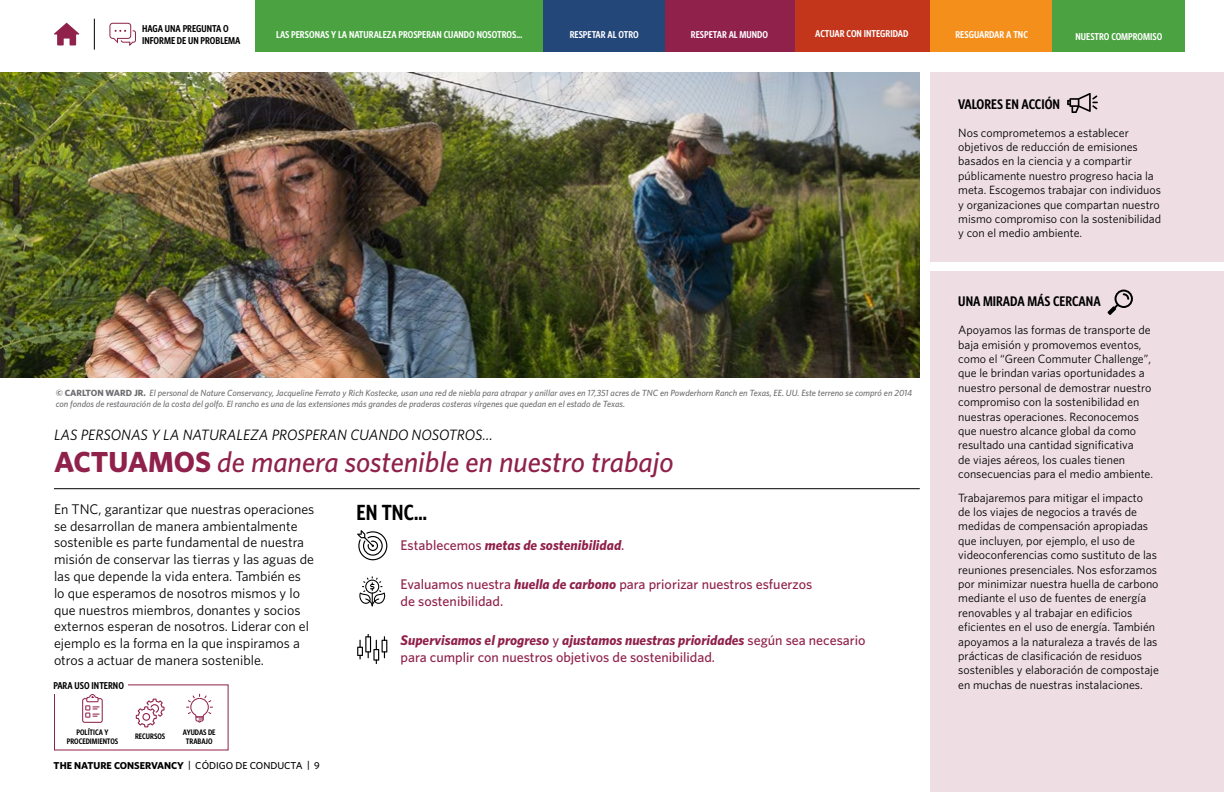
<style>
.page{position:relative;width:1224px;height:792px;background:#fff}
.page>*{position:absolute;margin:0;border:0;box-sizing:border-box;transform-origin:0 0}
.t1{font:italic 500 29px "Whitney";color:#8f214a}
.t2{font:600 22px "Whitney Condensed";color:#000}
.t3{font:italic 15px "Whitney";color:#000}
.t4{font:14px/16.8px "Whitney";color:#000}
.t5{font:500 14px/16.8px "Whitney";color:#8f214a}
.t6{font:italic 700 14px "Whitney";color:#8f214a}
.t7{font:600 14px "Whitney Condensed";color:#000}
.t8{font:12px/14.4px "Whitney";color:#000}
.t9{font:600 10px "Whitney Condensed";color:#fff}
.t10{font:600 10px/12px "Whitney Condensed";color:#000}
.t11{font:700 10px "Whitney";color:#000}
.t12{font:italic 500 9px/10.8px "Whitney";color:#6d6e71}
.t13{font:600 8px/9.6px "Whitney Condensed";color:#000;text-align:center}
.s1{font-weight:700;font-style:normal}
.s2{font-weight:500;font-style:normal}
.s3{font-weight:700;font-style:italic}
.s4{font-weight:500}
</style>
<div class="page">
<img style="left:0;top:72px;width:920px;height:306px">
<hr style="left:54px;top:488px;width:866px;height:1px;background:#000">
<svg style="left:357px;top:530px;width:30px;height:30px"></svg>
<svg style="left:359px;top:576px;width:27px;height:31px"></svg>
<svg style="left:357px;top:634px;width:30px;height:30px"></svg>
<hr style="left:94px;top:19px;width:1px;height:31px;background:#000">
<div style="left:931px;top:72px;width:293px;height:720px;background:#eedee4"></div>
<div style="left:923px;top:262px;width:301px;height:9px;background:#fff"></div>
<svg style="left:1107px;top:290px;width:26px;height:25px"></svg>
<svg style="left:54px;top:23px;width:25px;height:22px"></svg>
<div style="left:255px;top:0;width:289px;height:51px;background:#4aa340"></div>
<div style="left:544px;top:0;width:121px;height:51px;background:#24477a"></div>
<div style="left:665px;top:0;width:130px;height:51px;background:#8f214a"></div>
<div style="left:795px;top:0;width:136px;height:51px;background:#c4361c"></div>
<div style="left:931px;top:0;width:122px;height:51px;background:#f58f1c"></div>
<div style="left:1053px;top:0;width:132px;height:51px;background:#4aa340"></div>
<svg style="left:1067px;top:93px;width:31px;height:20px"></svg>
<svg style="left:82px;top:694px;width:21px;height:29px"></svg>
<svg style="left:186px;top:694px;width:27px;height:29px"></svg>
<svg style="left:136px;top:699px;width:29px;height:28px"></svg>
<svg style="left:109px;top:22px;width:27px;height:24px"></svg>
<p class="t10" style="left:142px;top:22px;width:100px">HAGA UNA PREGUNTA O<br>INFORME DE UN PROBLEMA</p>
<p class="t9" style="left:276px;top:29px;width:247px">LAS PERSONAS Y LA NATURALEZA PROSPERAN CUANDO NOSOTROS…</p>
<p class="t9" style="left:570px;top:28px;width:71px">RESPETAR AL OTRO</p>
<p class="t9" style="left:691px;top:29px;width:79px">RESPETAR AL MUNDO</p>
<p class="t9" style="left:815px;top:28px;width:95px">ACTUAR CON INTEGRIDAD</p>
<p class="t9" style="left:955px;top:29px;width:74px">RESGUARDAR A TNC</p>
<p class="t9" style="left:1076px;top:31px;width:88px">NUESTRO COMPROMISO</p>
<p class="t7" style="left:958px;top:96px;width:103px">VALORES EN ACCIÓN</p>
<p class="t8" style="left:958px;top:125px;width:204px">Nos comprometemos a establecer objetivos de reducción de emisiones basados en la ciencia y a compartir públicamente nuestro progreso hacia la meta. Escogemos trabajar con individuos y organizaciones que compartan nuestro mismo compromiso con la sostenibilidad y con el medio ambiente.</p>
<p class="t12" style="left:56px;top:387px;width:858px"><span class="s1">© CARLTON WARD JR.</span> El personal de Nature Conservancy, Jacqueline Ferrato y Rich Kostecke, usan una red de niebla para atrapar y anillar aves en 17,351 acres de TNC en Powderhorn Ranch en Texas, EE. UU. Este terreno se compró en 2014 con fondos de restauración de la costa del golfo. El rancho es una de las extensiones más grandes de praderas costeras vírgenes que quedan en el estado de Texas.</p>
<p class="t3" style="left:54px;top:426px;width:440px">LAS PERSONAS Y LA NATURALEZA PROSPERAN CUANDO NOSOTROS…</p>
<h1 class="t1" style="left:54px;top:445px;width:621px"><span class="s1">ACTUAMOS</span> de manera sostenible en nuestro trabajo</h1>
<p class="t4" style="left:54px;top:500px;width:262px">En TNC, garantizar que nuestras operaciones se desarrollan de manera ambientalmente sostenible es parte fundamental de nuestra misión de conservar las tierras y las aguas de las que depende la vida entera. También es lo que esperamos de nosotros mismos y lo que nuestros miembros, donantes y socios externos esperan de nosotros. Liderar con el ejemplo es la forma en la que inspiramos a otros a actuar de manera sostenible.</p>
<h2 class="t2" style="left:357px;top:499px;width:72px">EN TNC…</h2>
<p class="t6" style="left:401px;top:537px;width:225px"><span class="s2">Establecemos</span> metas de sostenibilidad<span class="s2">.</span></p>
<p class="t5" style="left:401px;top:576px;width:413px">Evaluamos nuestra <span class="s3">huella de carbono</span> para priorizar nuestros esfuerzos de sostenibilidad.</p>
<p class="t5" style="left:401px;top:632px;width:467px"><span class="s3">Supervisamos el progreso</span> y <span class="s3">ajustamos nuestras prioridades</span> según sea necesario para cumplir con nuestros objetivos de sostenibilidad.</p>
<p class="t10" style="left:53px;top:679px;width:72px">PARA USO INTERNO</p>
<p class="t13" style="left:67px;top:727px;width:53px">POLÍTICA Y<br>PROCEDIMIENTOS</p>
<p class="t13" style="left:183px;top:727px;width:34px">AYUDAS DE<br>TRABAJO</p>
<p class="t13" style="left:135px;top:732px;width:32px">RECURSOS</p>
<p class="t11" style="left:54px;top:760px;width:268px">THE NATURE CONSERVANCY <span class="s4">| CÓDIGO DE CONDUCTA | 9</span></p>
<p class="t7" style="left:958px;top:293px;width:144px">UNA MIRADA MÁS CERCANA</p>
<p class="t8" style="left:958px;top:323px;width:196px">Apoyamos las formas de transporte de baja emisión y promovemos eventos, como el “Green Commuter Challenge”, que le brindan varias oportunidades a nuestro personal de demostrar nuestro compromiso con la sostenibilidad en nuestras operaciones. Reconocemos que nuestro alcance global da como resultado una cantidad significativa<br>de viajes aéreos, los cuales tienen consecuencias para el medio ambiente.</p>
<p class="t8" style="left:958px;top:490px;width:202px">Trabajaremos para mitigar el impacto<br>de los viajes de negocios a través de medidas de compensación apropiadas que incluyen, por ejemplo, el uso de videoconferencias como sustituto de las reuniones presenciales. Nos esforzamos por minimizar nuestra huella de carbono mediante el uso de fuentes de energía renovables y al trabajar en edificios eficientes en el uso de energía. También apoyamos a la naturaleza a través de las prácticas de clasificación de residuos sostenibles y elaboración de compostaje en muchas de nuestras instalaciones.</p>
</div>
